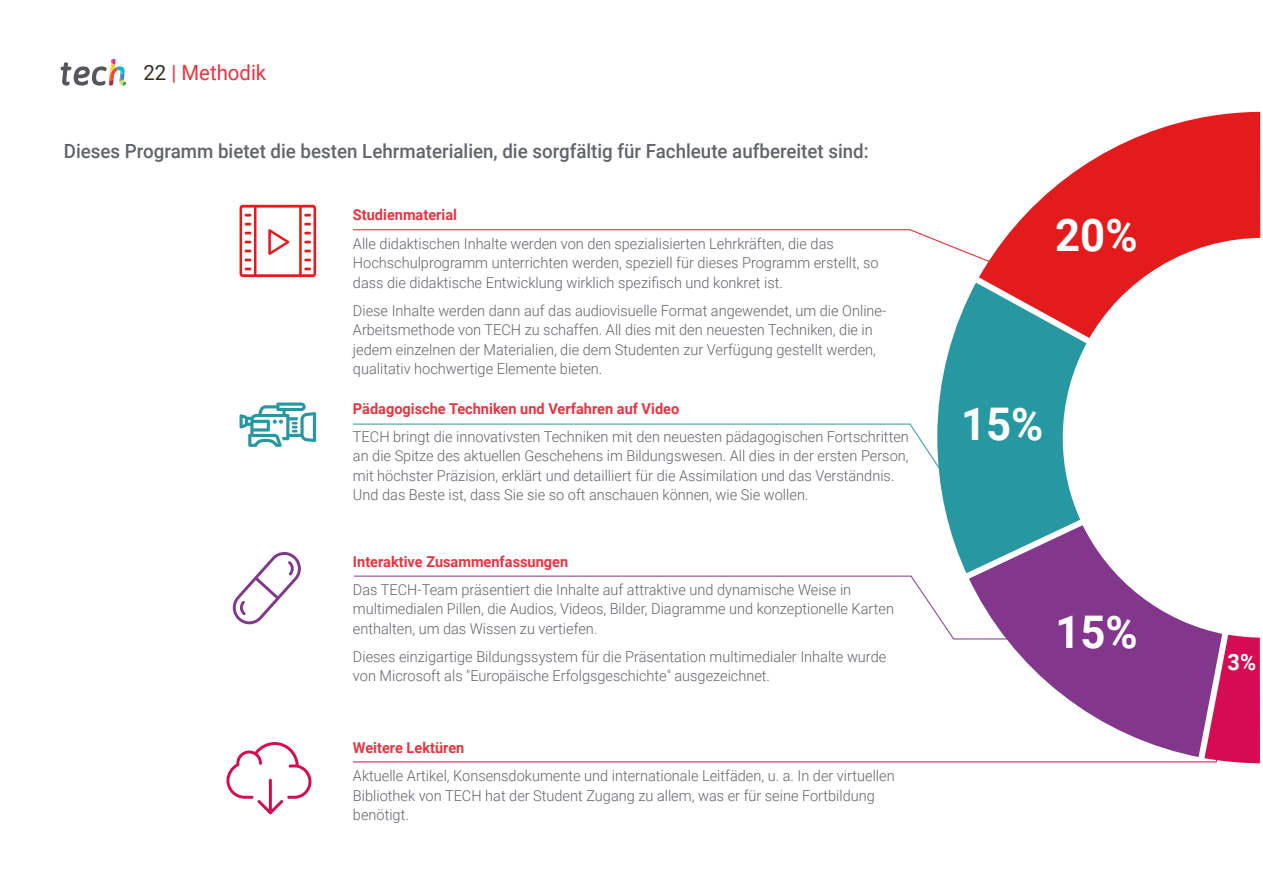
<style>
.page{position:relative;width:1263px;height:893px;background:#fff}
.page>*{position:absolute;margin:0;border:0;box-sizing:border-box;transform-origin:0 0}
.t1{font:700 45px "Roboto";color:#fff}
.t2{font:700 22.5px "Roboto";color:#fff}
.t3{font:21px "Roboto";color:#e73441}
.t4{font:500 19.5px "Roboto";color:#61646a;scale:.96 1}
.t5{font:300 15px/19.5px "Roboto";color:#61646a}
.t6{font:700 15px "Roboto";color:#e73441}
.s1{color:#312e20}
</style>
<div class="page">
<svg style="left:1012px;top:111px;width:249px;height:212px"></svg>
<svg style="left:937px;top:270px;width:162px;height:280px"></svg>
<svg style="left:957px;top:513px;width:237px;height:166px"></svg>
<svg style="left:1194px;top:625px;width:66px;height:139px;background:#cb3b79"></svg>
<svg style="left:353px;top:229px;width:678px;height:50px"></svg>
<svg style="left:353px;top:423px;width:668px;height:121px"></svg>
<svg style="left:354px;top:575px;width:831px;height:65px"></svg>
<svg style="left:353px;top:679px;width:882px;height:84px"></svg>
<svg style="left:240px;top:205px;width:76px;height:72px"></svg>
<svg style="left:226px;top:742px;width:85px;height:72px"></svg>
<svg style="left:233px;top:552px;width:68px;height:72px"></svg>
<svg style="left:240px;top:402px;width:76px;height:45px"></svg>
<svg style="left:61px;top:59px;width:65px;height:27px"></svg>
<h3 class="t3" style="left:144px;top:57px;width:124px"><span class="s1">22</span> | Methodik</h3>
<h3 class="t4" style="left:64px;top:137px;width:840px">Dieses Programm bietet die besten Lehrmaterialien, die sorgfältig für Fachleute aufbereitet sind:</h3>
<p class="t6" style="left:353px;top:205px;width:106px">Studienmaterial</p>
<p class="t5" style="left:353px;top:233px;width:527px">Alle didaktischen Inhalte werden von den spezialisierten Lehrkräften, die das<br>Hochschulprogramm unterrichten werden, speziell für dieses Programm erstellt, so dass die didaktische Entwicklung wirklich spezifisch und konkret ist.</p>
<p class="t5" style="left:353px;top:300px;width:535px">Diese Inhalte werden dann auf das audiovisuelle Format angewendet, um die Online-Arbeitsmethode von TECH zu schaffen. All dies mit den neuesten Techniken, die in jedem einzelnen der Materialien, die dem Studenten zur Verfügung gestellt werden, qualitativ hochwertige Elemente bieten.</p>
<p class="t6" style="left:353px;top:398px;width:328px">Pädagogische Techniken und Verfahren auf Video</p>
<p class="t5" style="left:353px;top:426px;width:557px">TECH bringt die innovativsten Techniken mit den neuesten pädagogischen Fortschritten an die Spitze des aktuellen Geschehens im Bildungswesen. All dies in der ersten Person, mit höchster Präzision, erklärt und detailliert für die Assimilation und das Verständnis.<br>Und das Beste ist, dass Sie sie so oft anschauen können, wie Sie wollen.</p>
<p class="t6" style="left:353px;top:551px;width:217px">Interaktive Zusammenfassungen</p>
<p class="t5" style="left:353px;top:579px;width:543px">Das TECH-Team präsentiert die Inhalte auf attraktive und dynamische Weise in multimedialen Pillen, die Audios, Videos, Bilder, Diagramme und konzeptionelle Karten enthalten, um das Wissen zu vertiefen.</p>
<p class="t5" style="left:353px;top:646px;width:535px">Dieses einzigartige Bildungssystem für die Präsentation multimedialer Inhalte wurde von Microsoft als "Europäische Erfolgsgeschichte" ausgezeichnet.</p>
<p class="t6" style="left:353px;top:737px;width:113px">Weitere Lektüren</p>
<p class="t5" style="left:353px;top:766px;width:543px">Aktuelle Artikel, Konsensdokumente und internationale Leitfäden, u. a. In der virtuellen<br>Bibliothek von TECH hat der Student Zugang zu allem, was er für seine Fortbildung benötigt.</p>
<h1 class="t1" style="left:1055px;top:204px;width:84px">20%</h1>
<h1 class="t1" style="left:961px;top:392px;width:84px">15%</h1>
<h1 class="t1" style="left:1055px;top:601px;width:84px">15%</h1>
<h2 class="t2" style="left:1227px;top:646px;width:30px">3%</h2>
</div>
